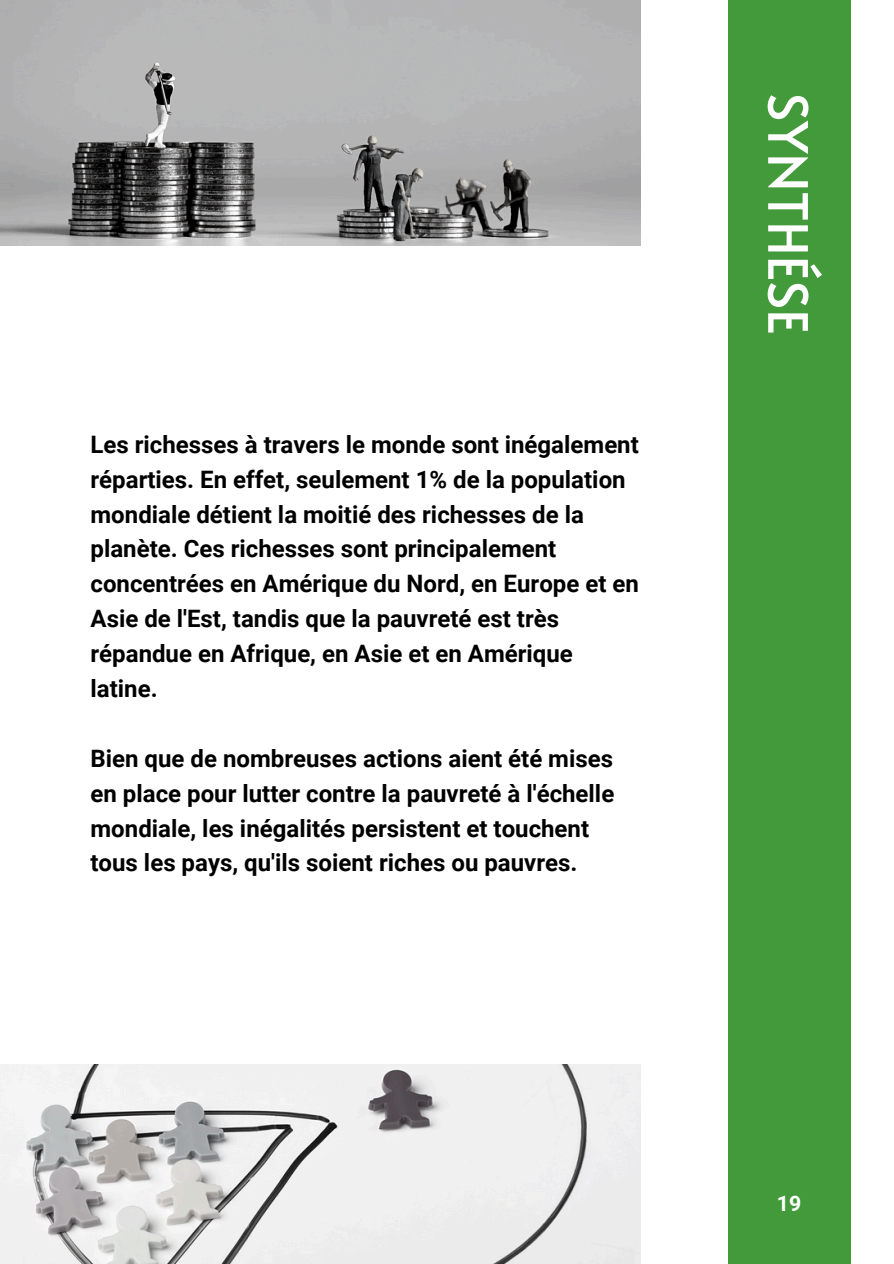
<style>
.page{position:relative;width:894px;height:1264px;background:#fff}
.page>*{position:absolute;margin:0;border:0;box-sizing:border-box;transform-origin:0 0}
.t1{font:54px "Alata";color:#fff}
.t2{font:700 24px/34.8px "Roboto";color:#000001}
.t3{font:700 21.3px "Roboto";color:#fff}
</style>
<div class="page">
<img style="left:0;top:1064px;width:640px;height:199px">
<img style="left:0;top:0;width:640px;height:246px">
<div style="left:727px;top:0;width:123px;height:1263px;background:#429a3b"></div>
<p class="t2" style="left:90px;top:427px;width:549px">Les richesses à travers le monde sont inégalement réparties. En effet, seulement 1% de la population mondiale détient la moitié des richesses de la planète. Ces richesses sont principalement concentrées en Amérique du Nord, en Europe et en Asie de l'Est, tandis que la pauvreté est très répandue en Afrique, en Asie et en Amérique latine.</p>
<p class="t2" style="left:90px;top:741px;width:525px">Bien que de nombreuses actions aient été mises en place pour lutter contre la pauvreté à l'échelle mondiale, les inégalités persistent et touchent tous les pays, qu'ils soient riches ou pauvres.</p>
<p class="t1" style="left:827px;top:93px;width:243px;rotate:90deg">SYNTHÉSE</p>
<p class="t3" style="left:776px;top:1190px;width:26px">19</p>
</div>
